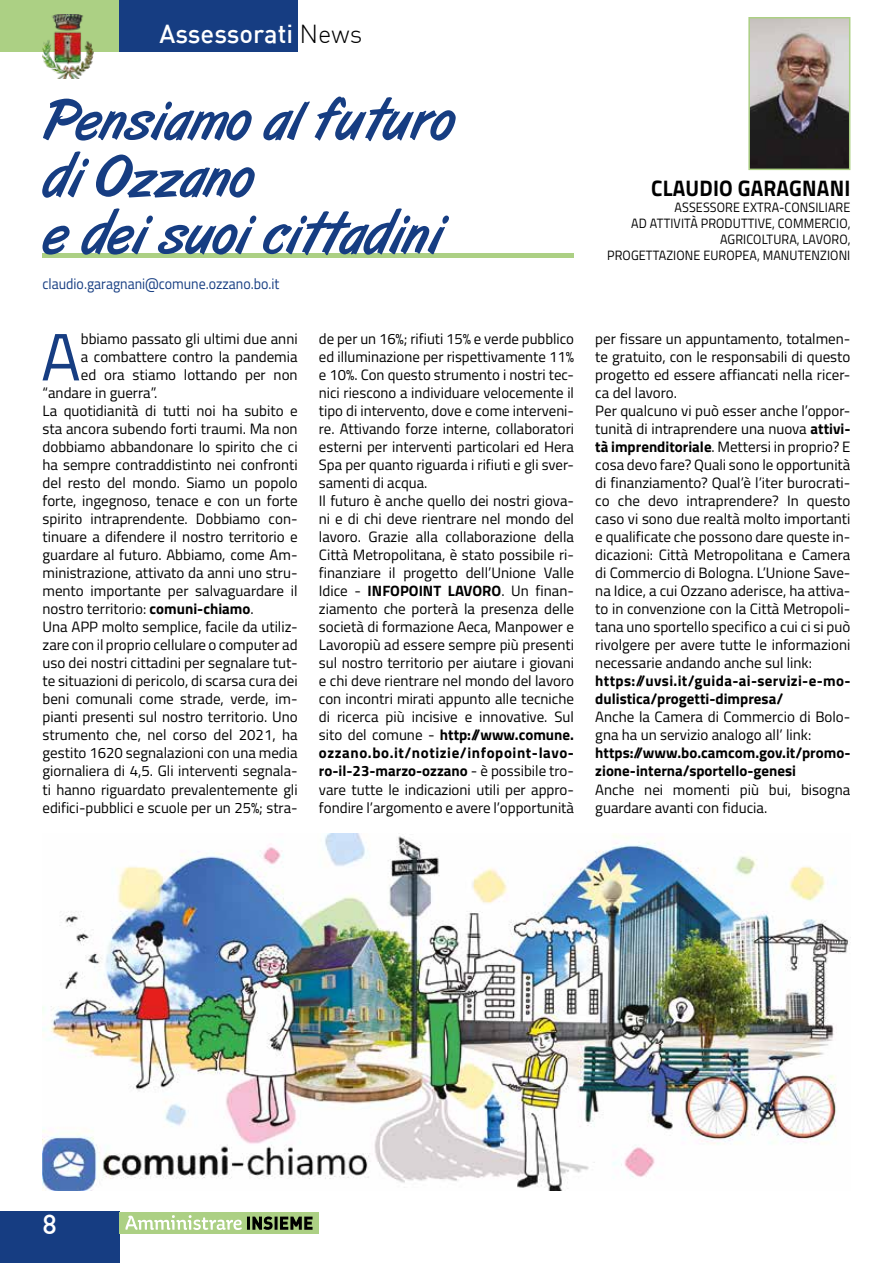
<style>
.page{position:relative;width:893px;height:1263px;background:#fff}
.page>*{position:absolute;margin:0;border:0;box-sizing:border-box;transform-origin:0 0}
.t1{font:67.05px "Titillium Web";color:#163d82}
.t2{font:57px/57px "Art Brush";color:#163d82}
.t3{font:500 27px "DIN";color:#fff}
.t4{font:500 25.5px "DIN";color:#fff}
.t5{font:700 22.5px "Titillium Web";letter-spacing:.01em;color:#000;scale:.93 1}
.t6{font:15px/18px "Titillium Web";color:#000}
.t7{font:700 15px/18px "Titillium Web";color:#000}
.t8{font:15px "Titillium Web";color:#163d82;scale:.93 1}
.t9{font:13.5px/16.2px "Titillium Web";letter-spacing:.01em;color:#000;text-align:right;scale:.93 1}
.s1{font-weight:300;color:#000}
.s2{font-weight:700}
</style>
<div class="page">
<div style="left:0;top:0;width:119px;height:51px;background:#acd084"></div>
<div style="left:119px;top:0;width:179px;height:51px;background:#163d82"></div>
<img style="left:43px;top:15px;width:51px;height:64px">
<div style="left:0;top:1212px;width:119px;height:51px;background:#163d82"></div>
<div style="left:119px;top:1212px;width:200px;height:21px;background:#acd084"></div>
<svg style="left:125px;top:1215px;width:188px;height:15px"></svg>
<hr style="left:43px;top:253px;width:531px;height:4px;background:#acd084">
<img style="left:751px;top:20px;width:96px;height:147px">
<div style="left:748px;top:17px;width:102px;height:153px;border:2px solid #acd084"></div>
<img style="left:43px;top:833px;width:806px;height:358px">
<h3 class="t4" style="left:159px;top:17px;width:204px">Assessorati <span class="s1">News</span></h3>
<h2 class="t2" style="left:43px;top:94px;width:412px">Pensiamo al futuro di Ozzano<br>e dei suoi cittadini</h2>
<p class="t8" style="left:43px;top:273px;width:256px">claudio.garagnani@comune.ozzano.bo.it</p>
<h3 class="t5" style="left:651px;top:171px;width:216px">CLAUDIO GARAGNANI</h3>
<p class="t9" style="left:607px;top:198px;width:263px">ASSESSORE EXTRA-CONSILIARE<br>AD ATTIVITÀ PRODUTTIVE, COMMERCIO,<br>AGRICOLTURA, LAVORO,<br>PROGETTAZIONE EUROPEA, MANUTENZIONI</p>
<h1 class="t1" style="left:41px;top:308px;width:41px">A</h1>
<p class="t6" style="left:81px;top:329px;width:218px">bbiamo passato gli ultimi due anni</p>
<p class="t6" style="left:81px;top:347px;width:218px">a combattere contro la pandemia</p>
<p class="t6" style="left:81px;top:365px;width:218px">ed ora stiamo lottando per non</p>
<p class="t6" style="left:43px;top:383px;width:116px">“andare in guerra”.</p>
<p class="t6" style="left:43px;top:401px;width:257px">La quotidianità di tutti noi ha subito e</p>
<p class="t6" style="left:43px;top:419px;width:257px">sta ancora subendo forti traumi. Ma non</p>
<p class="t6" style="left:43px;top:437px;width:257px">dobbiamo abbandonare lo spirito che ci</p>
<p class="t6" style="left:43px;top:455px;width:257px">ha sempre contraddistinto nei confronti</p>
<p class="t6" style="left:43px;top:473px;width:257px">del resto del mondo. Siamo un popolo</p>
<p class="t6" style="left:43px;top:491px;width:257px">forte, ingegnoso, tenace e con un forte</p>
<p class="t6" style="left:43px;top:509px;width:257px">spirito intraprendente. Dobbiamo con-</p>
<p class="t6" style="left:43px;top:527px;width:257px">tinuare a difendere il nostro territorio e</p>
<p class="t6" style="left:43px;top:545px;width:257px">guardare al futuro. Abbiamo, come Am-</p>
<p class="t6" style="left:43px;top:563px;width:257px">ministrazione, attivato da anni uno stru-</p>
<p class="t6" style="left:43px;top:581px;width:257px">mento importante per salvaguardare il</p>
<p class="t6" style="left:43px;top:599px;width:213px">nostro territorio: <span class="s2">comuni-chiamo</span>.</p>
<p class="t6" style="left:43px;top:617px;width:257px">Una APP molto semplice, facile da utiliz-</p>
<p class="t6" style="left:43px;top:635px;width:257px">zare con il proprio cellulare o computer ad</p>
<p class="t6" style="left:43px;top:653px;width:257px">uso dei nostri cittadini per segnalare tut-</p>
<p class="t6" style="left:43px;top:671px;width:257px">te situazioni di pericolo, di scarsa cura dei</p>
<p class="t6" style="left:43px;top:689px;width:257px">beni comunali come strade, verde, im-</p>
<p class="t6" style="left:43px;top:707px;width:257px">pianti presenti sul nostro territorio. Uno</p>
<p class="t6" style="left:43px;top:725px;width:257px">strumento che, nel corso del 2021, ha</p>
<p class="t6" style="left:43px;top:743px;width:257px">gestito 1620 segnalazioni con una media</p>
<p class="t6" style="left:43px;top:761px;width:257px">giornaliera di 4,5. Gli interventi segnala-</p>
<p class="t6" style="left:43px;top:779px;width:257px">ti hanno riguardato prevalentemente gli</p>
<p class="t6" style="left:43px;top:797px;width:257px">edifici-pubblici e scuole per un 25%; stra-</p>
<p class="t6" style="left:319px;top:329px;width:257px">de per un 16%; rifiuti 15% e verde pubblico ed illuminazione per rispettivamente 11% e 10%. Con questo strumento i nostri tec&shy;nici riescono a individuare velocemente il tipo di intervento, dove e come interveni&shy;re. Attivando forze interne, collaboratori esterni per interventi particolari ed Hera Spa per quanto riguarda i rifiuti e gli sver&shy;samenti di acqua.<br>Il futuro è anche quello dei nostri giova&shy;ni e di chi deve rientrare nel mondo del lavoro. Grazie alla collaborazione della Città Metropolitana, è stato possibile ri&shy;finanziare il progetto dell’Unione Valle Idice - <span class="s2">INFOPOINT LAVORO</span>. Un finan&shy;ziamento che porterà la presenza delle società di formazione Aeca, Manpower e Lavoropiù ad essere sempre più presenti sul nostro territorio per aiutare i giovani e chi deve rientrare nel mondo del lavoro con incontri mirati appunto alle tecniche di ricerca più incisive e innovative. Sul sito del comune - <span class="s2">http://www.comune. ozzano.bo.it/notizie/infopoint-lavo&shy;ro-il-23-marzo-ozzano</span> - è possibile tro&shy;vare tutte le indicazioni utili per appro&shy;fondire l’argomento e avere l’opportunità</p>
<p class="t6" style="left:595px;top:329px;width:257px">per fissare un appuntamento, totalmen&shy;te gratuito, con le responsabili di questo progetto ed essere affiancati nella ricer&shy;ca del lavoro.<br>Per qualcuno vi può esser anche l’oppor&shy;tunità di intraprendere una nuova <span class="s2">attivi&shy;tà imprenditoriale</span>. Mettersi in proprio? E cosa devo fare? Quali sono le opportunità di finanziamento? Qual’è l’iter burocrati&shy;co che devo intraprendere? In questo caso vi sono due realtà molto importanti e qualificate che possono dare queste in&shy;dicazioni: Città Metropolitana e Camera di Commercio di Bologna. L’Unione Save&shy;na Idice, a cui Ozzano aderisce, ha attiva&shy;to in convenzione con la Città Metropoli&shy;tana uno sportello specifico a cui ci si può rivolgere per avere tutte le informazioni necessarie andando anche sul link:</p>
<p class="t7" style="left:595px;top:671px;width:257px">https://uvsi.it/guida-ai-servizi-e-mo&shy;dulistica/progetti-dimpresa/</p>
<p class="t6" style="left:595px;top:707px;width:257px">Anche la Camera di Commercio di Bolo&shy;gna ha un servizio analogo all’ link:</p>
<p class="t7" style="left:595px;top:743px;width:257px">https://www.bo.camcom.gov.it/promo&shy;zione-interna/sportello-genesi</p>
<p class="t6" style="left:595px;top:779px;width:257px">Anche nei momenti più bui, bisogna guardare avanti con fiducia.</p>
<h3 class="t3" style="left:43px;top:1207px;width:16px">8</h3>
</div>
